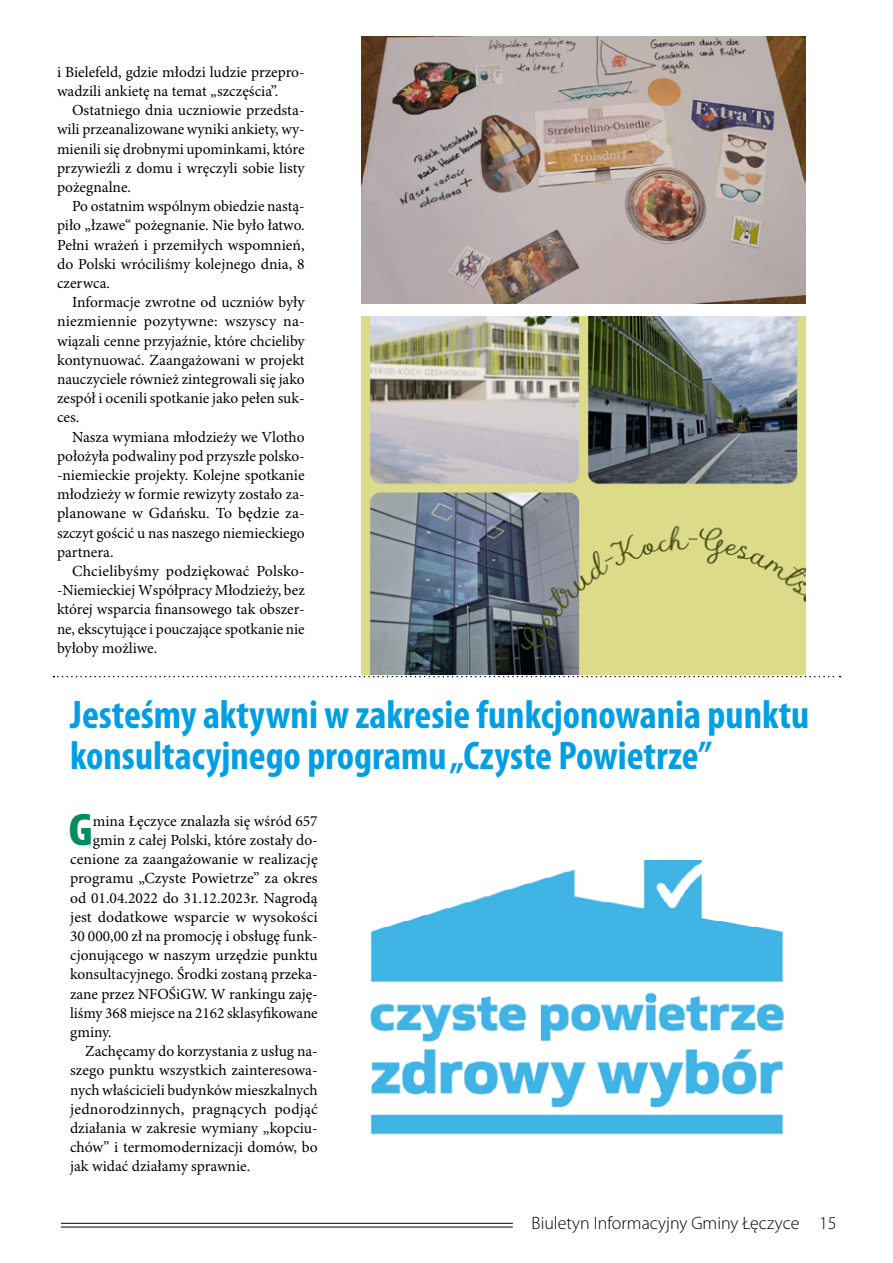
<style>
.page{position:relative;width:893px;height:1263px;background:#fff}
.page>*{position:absolute;margin:0;border:0;box-sizing:border-box;transform-origin:0 0}
.t1{font:700 condensed 40.95px "Bernino Sans";color:#018d5f}
.t2{font:700 condensed 40.2px/40.5px "Myriad Pro";color:#009fe3}
.t3{font:300 18px "Myriad Pro";color:#000}
.t4{font:15.45px/19.2px "Minion Pro";color:#000;text-align:justify}
</style>
<div class="page">
<hr style="left:61px;top:1223px;width:452px;height:1px;background:#000">
<hr style="left:61px;top:1227px;width:452px;height:1px;background:#000">
<svg style="left:53px;top:676px;width:788px;height:1px"></svg>
<img style="left:361px;top:37px;width:445px;height:266px">
<img style="left:361px;top:316px;width:445px;height:358px">
<img style="left:370px;top:861px;width:414px;height:274px">
<p class="t4" style="left:57px;top:63px;width:249px">i Bielefeld, gdzie młodzi ludzie przepro&shy;wadzili ankietę na temat „szczęścia”.</p>
<p class="t4" style="left:57px;top:101px;width:249px;text-indent:15px">Ostatniego dnia uczniowie przedsta&shy;wili przeanalizowane wyniki ankiety, wy&shy;mienili się drobnymi upominkami, które przywieźli z domu i wręczyli sobie listy pożegnalne.</p>
<p class="t4" style="left:57px;top:197px;width:249px;text-indent:15px">Po ostatnim wspólnym obiedzie nastą&shy;piło „łzawe“ pożegnanie. Nie było łatwo.<br>Pełni wrażeń i przemiłych wspomnień, do Polski wróciliśmy kolejnego dnia, 8 czerwca.</p>
<p class="t4" style="left:57px;top:293px;width:249px;text-indent:15px">Informacje zwrotne od uczniów były niezmiennie pozytywne: wszyscy na&shy;wiązali cenne przyjaźnie, które chcieliby kontynuować. Zaangażowani w projekt nauczyciele również zintegrowali się jako zespół i ocenili spotkanie jako pełen suk&shy;ces.</p>
<p class="t4" style="left:57px;top:428px;width:249px;text-indent:15px">Nasza wymiana młodzieży we Vlotho położyła podwaliny pod przyszłe polsko--niemieckie projekty. Kolejne spotkanie młodzieży w formie rewizyty zostało za&shy;planowane w Gdańsku. To będzie za&shy;szczyt gościć u nas naszego niemieckiego partnera.</p>
<p class="t4" style="left:57px;top:562px;width:249px;text-indent:15px">Chcielibyśmy podziękować Polsko--Niemieckiej Współpracy Młodzieży, bez której wsparcia finansowego tak obszer&shy;ne, ekscytujące i pouczające spotkanie nie byłoby możliwe.</p>
<h2 class="t2" style="left:70px;top:695px;width:741px">Jesteśmy aktywni w zakresie funkcjonowania punktu konsultacyjnego programu „Czyste Powietrze”</h2>
<h1 class="t1" style="left:69px;top:805px;width:26px">G</h1>
<p class="t4" style="left:93px;top:812px;width:226px">mina Łęczyce znalazła się wśród 657</p>
<p class="t4" style="left:93px;top:831px;width:226px">gmin z całej Polski, które zostały do-</p>
<p class="t4" style="left:70px;top:850px;width:249px">cenione za zaangażowanie w realizację</p>
<p class="t4" style="left:70px;top:869px;width:249px">programu „Czyste Powietrze” za okres</p>
<p class="t4" style="left:70px;top:888px;width:249px">od 01.04.2022 do 31.12.2023r. Nagrodą</p>
<p class="t4" style="left:70px;top:908px;width:249px">jest dodatkowe wsparcie w wysokości</p>
<p class="t4" style="left:70px;top:927px;width:249px">30 000,00 zł na promocję i obsługę funk-</p>
<p class="t4" style="left:70px;top:946px;width:249px">cjonującego w naszym urzędzie punktu</p>
<p class="t4" style="left:70px;top:965px;width:249px">konsultacyjnego. Środki zostaną przeka-</p>
<p class="t4" style="left:70px;top:984px;width:249px">zane przez NFOŚiGW. W rankingu zaję-</p>
<p class="t4" style="left:70px;top:1004px;width:249px">liśmy 368 miejsce na 2162 sklasyfikowane</p>
<p class="t4" style="left:70px;top:1023px;width:43px">gminy.</p>
<p class="t4" style="left:85px;top:1042px;width:234px">Zachęcamy do korzystania z usług na-</p>
<p class="t4" style="left:70px;top:1061px;width:249px">szego punktu wszystkich zainteresowa-</p>
<p class="t4" style="left:70px;top:1080px;width:249px">nych właścicieli budynków mieszkalnych</p>
<p class="t4" style="left:70px;top:1100px;width:249px">jednorodzinnych, pragnących podjąć</p>
<p class="t4" style="left:70px;top:1119px;width:249px">działania w zakresie wymiany „kopciu-</p>
<p class="t4" style="left:70px;top:1138px;width:249px">chów” i termomodernizacji domów, bo</p>
<p class="t4" style="left:70px;top:1157px;width:182px">jak widać działamy sprawnie.</p>
<p class="t3" style="left:532px;top:1213px;width:307px">Biuletyn Informacyjny Gminy Łęczyce 15</p>
</div>
